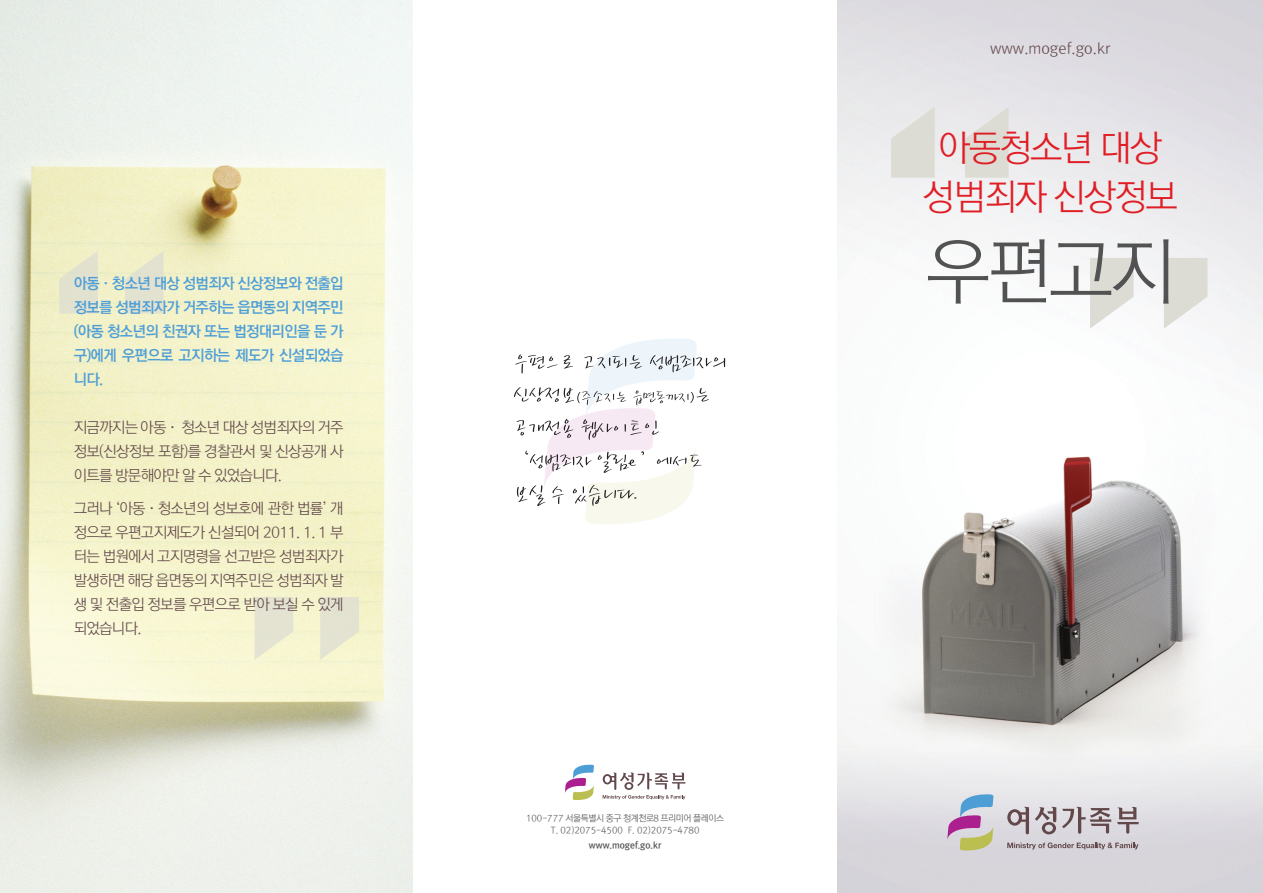
<style>
.page{position:relative;width:1263px;height:893px;background:#fff}
.page>*{position:absolute;margin:0;border:0;box-sizing:border-box;transform-origin:0 0}
.t1{font:72.3px "Rix Go L";color:#515251}
.t2{font:36.15px/48.2px "Rix Go L";letter-spacing:-.05em;color:#e01e25;text-align:center}
.t3{font:15px/24px "Rix Go L";letter-spacing:-.05em;color:#62484a;text-align:justify}
.t4{font:15px/24px "Rix Go B";letter-spacing:-.05em;color:#4e9ed6}
.t5{font:15px "Rix Go L";color:#62484a}
.t6{font:9px/12px "Rix Go L";color:#515251;text-align:center}
.t7{font:9px "Rix Go B";color:#515251}
.s1{font-family:"Nanum Myeongjo OTF"}
</style>
<div class="page">
<svg style="left:514px;top:339px;width:211px;height:185px"></svg>
<img style="left:0;top:0;width:412px;height:893px">
<img style="left:838px;top:0;width:425px;height:893px">
<svg style="left:947px;top:793px;width:46px;height:58px;background:#bbb2bd"></svg>
<svg style="left:1062px;top:807px;width:49px;height:27px"></svg>
<svg style="left:1007px;top:807px;width:22px;height:27px"></svg>
<svg style="left:1035px;top:807px;width:21px;height:27px"></svg>
<svg style="left:1117px;top:807px;width:21px;height:27px"></svg>
<svg style="left:1007px;top:842px;width:131px;height:7px"></svg>
<svg style="left:565px;top:764px;width:29px;height:37px"></svg>
<svg style="left:603px;top:772px;width:82px;height:27px"></svg>
<svg style="left:891px;top:107px;width:117px;height:71px;background:#e2e2de"></svg>
<svg style="left:1090px;top:258px;width:117px;height:71px"></svg>
<svg style="left:255px;top:597px;width:104px;height:63px;background:#ebead0"></svg>
<svg style="left:59px;top:251px;width:105px;height:63px;background:#e8e7cb"></svg>
<p class="t4" style="left:74px;top:271px;width:271px">아동·청소년 대상 성범죄자 신상정보와 전출입 정보를 성범죄자가 거주하는 읍면동의 지역주민</p>
<p class="t4" style="left:74px;top:319px;width:272px;text-align:justify">(아동 청소년의 친권자 또는 법정대리인을 둔 가 구)에게 우편으로 고지하는 제도가 신설되었습 니다.</p>
<p class="t3" style="left:74px;top:415px;width:272px">지금까지는 아동· 청소년 대상 성범죄자의 거주 정보(신상정보 포함)를 경찰관서 및 신상공개 사 이트를 방문해야만 알 수 있었습니다.</p>
<p class="t3" style="left:74px;top:496px;width:271px">그러나 <span class="s1">‘</span>아동·청소년의 성보호에 관한 법률<span class="s1">’</span> 개 정으로 우편고지제도가 신설되어 2011. 1. 1 부 터는 법원에서 고지명령을 선고받은 성범죄자가 발생하면 해당 읍면동의 지역주민은 성범죄자 발 생 및 전출입 정보를 우편으로 받아 보실 수 있게 되었습니다.</p>
<p class="t6" style="left:526px;top:812px;width:200px">100-777 서울특별시 중구 청계천로8 프리미어 플레이스<br>T. 02)2075-4500 F. 02)2075-4780</p>
<p class="t7" style="left:589px;top:840px;width:74px">www.mogef.go.kr</p>
<p class="t5" style="left:990px;top:40px;width:122px">www.mogef.go.kr</p>
<h2 class="t2" style="left:923px;top:124px;width:257px">아동청소년 대상 성범죄자 신상정보</h2>
<h1 class="t1" style="left:926px;top:229px;width:251px">우편고지</h1>
</div>
